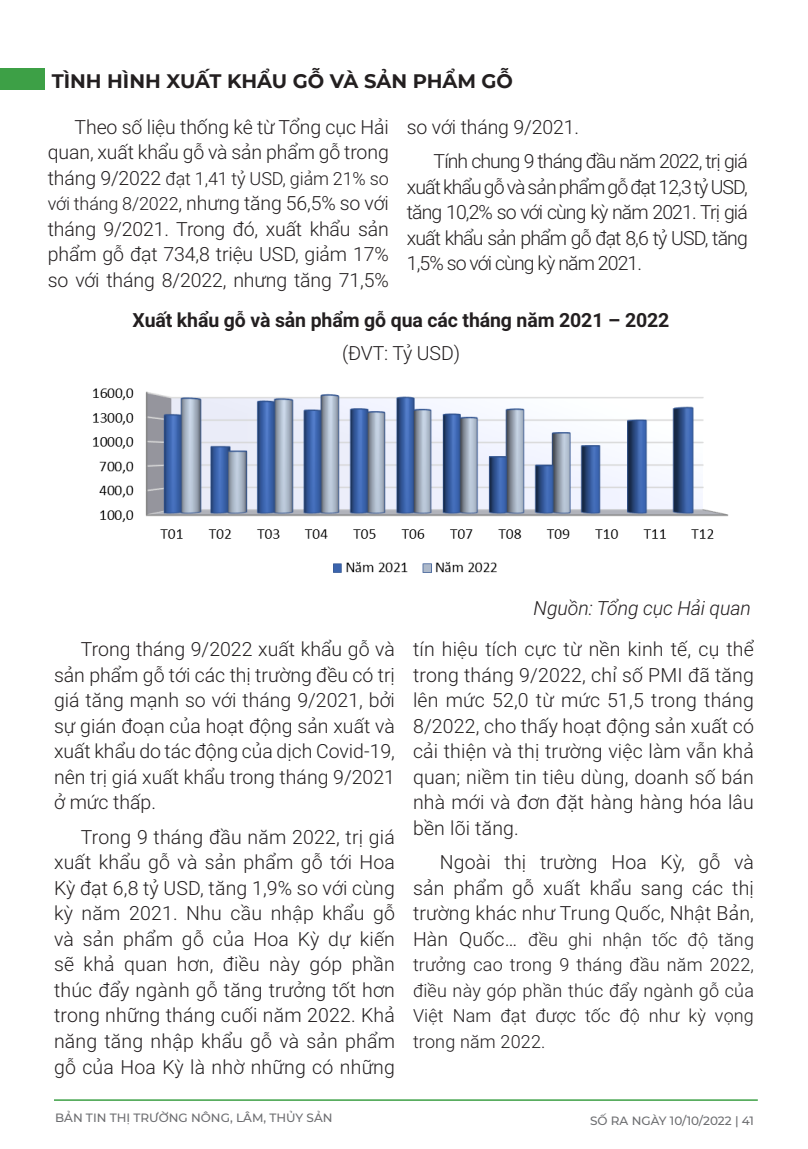
<style>
.page{position:relative;width:808px;height:1149px;background:#fff}
.page>*{position:absolute;margin:0;border:0;box-sizing:border-box;transform-origin:0 0}
.t1{font:300 19.5px/25.5px "Roboto";color:#231f20;text-align:justify}
.t2{font:700 19.5px "Roboto";letter-spacing:-.005em;color:#231f20}
.t3{font:700 19.5px "Montserrat";color:#231f20}
.t4{font:italic 300 19.5px "Roboto";letter-spacing:-.005em;color:#231f20}
.t5{font:300 18px/25.5px "Roboto";letter-spacing:.01em;color:#231f20;text-align:justify}
.t6{font:500 12px "Montserrat";color:#6c6d70}
.s1{font-size:19.5px}
.s2{font-size:18px}
</style>
<div class="page">
<hr style="left:54px;top:1098px;width:704px;height:2px;background:#3da046">
<div style="left:0;top:68px;width:44px;height:22px;background:#3da046"></div>
<img style="left:93px;top:388px;width:636px;height:185px">
<p class="t3" style="left:52px;top:67px;width:463px">TÌNH HÌNH XUẤT KHẨU GỖ VÀ SẢN PHẨM GỖ</p>
<p class="t1" style="left:48px;top:113px;width:342px;text-align:right">Theo số liệu thống kê từ Tổng cục Hải quan, xuất khẩu gỗ và sản phẩm gỗ trong</p>
<p class="t5" style="left:48px;top:165px;width:342px"><span class="s1">tháng 9/2022</span> đạt 1,41 tỷ USD, giảm 21% so</p>
<p class="t1" style="left:48px;top:190px;width:342px"><span class="s2">với tháng 8/2022</span>, nhưng tăng 56,5% so với tháng 9/2021. Trong đó, xuất khẩu sản phẩm gỗ đạt 734,8 triệu USD, giảm 17% so với tháng 8/2022, nhưng tăng 71,5%</p>
<p class="t1" style="left:407px;top:113px;width:174px">so với tháng 9/2021.</p>
<p class="t1" style="left:407px;top:148px;width:342px;text-indent:27px">Tính chung 9 tháng đầu năm 2022, trị giá xuấtkhẩugỗvàsảnphẩmgỗđạt12,3tỷUSD, tăng 10,2% so với cùng kỳ năm 2021. Trị giá xuất khẩu sản phẩm gỗ đạt 8,6 tỷ USD, tăng 1,5% so với cùng kỳ năm 2021.</p>
<p class="t2" style="left:133px;top:306px;width:538px">Xuất khẩu gỗ và sản phẩm gỗ qua các tháng năm 2021 – 2022</p>
<p class="t1" style="left:342px;top:339px;width:119px">(ĐVT: Tỷ USD)</p>
<p class="t1" style="left:54px;top:635px;width:342px;text-indent:27px">Trong tháng 9/2022 xuất khẩu gỗ và sản phẩm gỗ tới các thị trường đều có trị giá tăng mạnh so với tháng 9/2021, bởi sự gián đoạn của hoạt động sản xuất và xuất khẩu do tác động của dịch Covid-19, nên trị giá xuất khẩu trong tháng 9/2021 ở mức thấp.</p>
<p class="t1" style="left:54px;top:823px;width:342px;text-indent:27px">Trong 9 tháng đầu năm 2022, trị giá xuất khẩu gỗ và sản phẩm gỗ tới Hoa Kỳ đạt 6,8 tỷ USD, tăng 1,9% so với cùng kỳ năm 2021. Nhu cầu nhập khẩu gỗ và sản phẩm gỗ của Hoa Kỳ dự kiến sẽ khả quan hơn, điều này góp phần thúc đẩy ngành gỗ tăng trưởng tốt hơn trong những tháng cuối năm 2022. Khả năng tăng nhập khẩu gỗ và sản phẩm gỗ của Hoa Kỳ là nhờ những có những</p>
<p class="t4" style="left:534px;top:594px;width:219px">Nguồn: Tổng cục Hải quan</p>
<p class="t1" style="left:413px;top:635px;width:342px">tín hiệu tích cực từ nền kinh tế, cụ thể trong tháng 9/2022, chỉ số PMI đã tăng lên mức 52,0 từ mức 51,5 trong tháng 8/2022, cho thấy hoạt động sản xuất có cải thiện và thị trường việc làm vẫn khả quan; niềm tin tiêu dùng, doanh số bán nhà mới và đơn đặt hàng hàng hóa lâu bền lõi tăng.</p>
<p class="t1" style="left:413px;top:848px;width:342px;text-indent:27px">Ngoài thị trường Hoa Kỳ, gỗ và sản phẩm gỗ xuất khẩu sang các thị trường khác như Trung Quốc, Nhật Bản,</p>
<p class="t5" style="left:413px;top:925px;width:342px"><span class="s1">Hàn Quốc…</span> đều ghi nhận tốc độ tăng trưởng cao trong 9 tháng đầu năm 2022, điều này góp phần thúc đẩy ngành gỗ của Việt Nam đạt được tốc độ như kỳ vọng trong năm 2022.</p>
<p class="t6" style="left:55px;top:1109px;width:279px">BẢN TIN THỊ TRƯỜNG NÔNG, LÂM, THỦY SẢN</p>
<p class="t6" style="left:590px;top:1111px;width:165px">SỐ RA NGÀY 10/10/2022 | 41</p>
</div>
